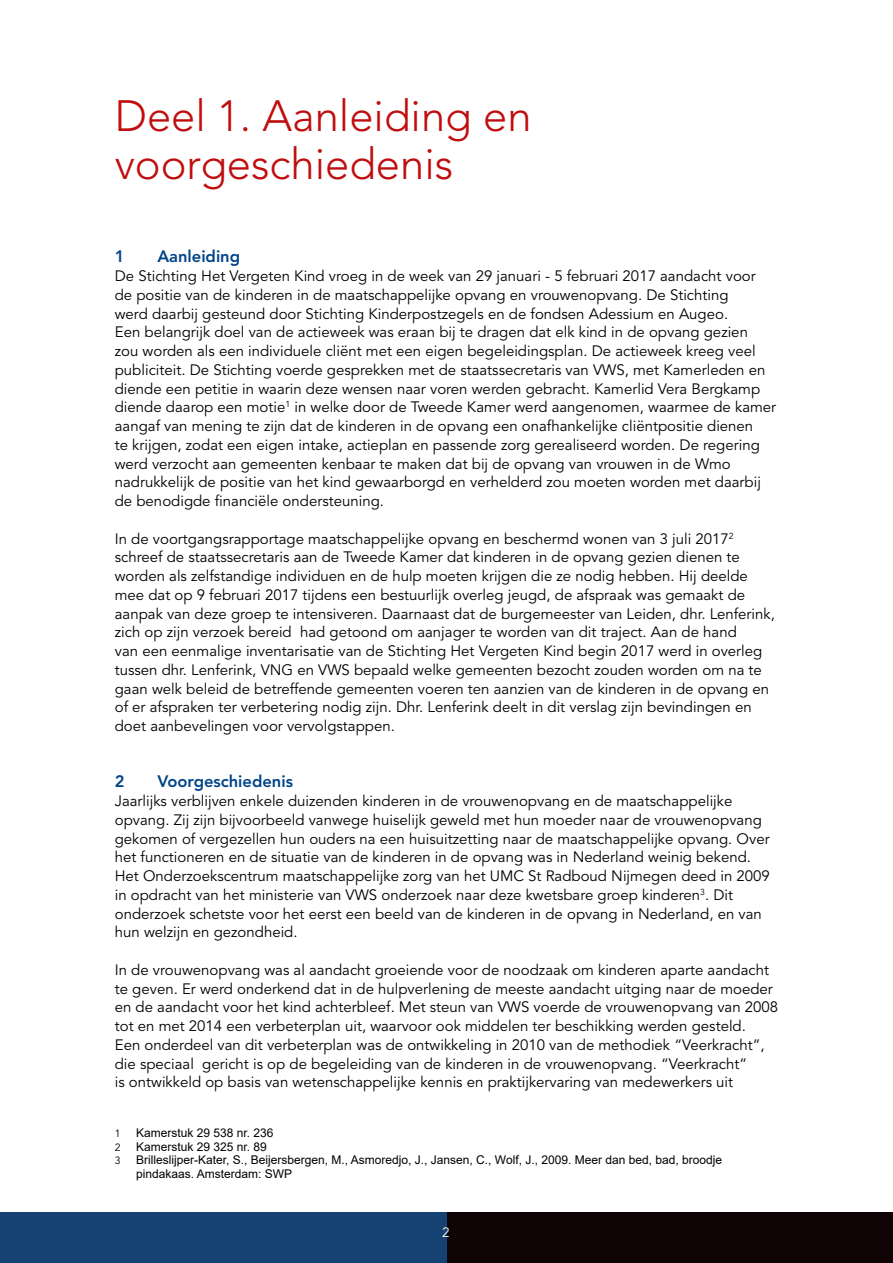
<style>
.page{position:relative;width:893px;height:1263px;background:#fff}
.page>*{position:absolute;margin:0;border:0;box-sizing:border-box;transform-origin:0 0}
.VV_kop_hoodfstuk{font:300 43.5px/48px "Avenir LT Std";color:#c00d0e}
.t1{font:800 16.5px "Avenir LT Std";color:#048}
.t2{font:15px/18.8px "Avenir LT Std";color:#000}
.t3{font:13.5px "Avenir LT Std";color:#fff}
.t4{font:12px/13.5px "Arial";color:#000}
.t5{font:10.5px "Avenir LT Std";color:#000}
</style>
<div class="page">
<div style="left:0;top:1212px;width:893px;height:51px;background:#154273"></div>
<div style="left:448px;top:1212px;width:445px;height:51px;background:#0f0306"></div>
<p class="VV_kop_hoodfstuk" style="left:115px;top:92px;width:418px">Deel 1. Aanleiding en voorgeschiedenis</p>
<p class="t1" style="left:115px;top:247px;width:11px">1</p>
<p class="t1" style="left:157px;top:247px;width:84px">Aanleiding</p>
<p class="t2" style="left:115px;top:267px;width:663px">De Stichting Het Vergeten Kind vroeg in de week van 29 januari - 5 februari 2017 aandacht voor de positie van de kinderen in de maatschappelijke opvang en vrouwenopvang. De Stichting<br>werd daarbij gesteund door Stichting Kinderpostzegels en de fondsen Adessium en Augeo.<br>Een belangrijk doel van de actieweek was eraan bij te dragen dat elk kind in de opvang gezien<br>zou worden als een individuele cliënt met een eigen begeleidingsplan. De actieweek kreeg veel publiciteit. De Stichting voerde gesprekken met de staatssecretaris van VWS, met Kamerleden en diende een petitie in waarin deze wensen naar voren werden gebracht. Kamerlid Vera Bergkamp diende daarop een motie<sup>1</sup> in welke door de Tweede Kamer werd aangenomen, waarmee de kamer aangaf van mening te zijn dat de kinderen in de opvang een onafhankelijke cliëntpositie dienen<br>te krijgen, zodat een eigen intake, actieplan en passende zorg gerealiseerd worden. De regering werd verzocht aan gemeenten kenbaar te maken dat bij de opvang van vrouwen in de Wmo nadrukkelijk de positie van het kind gewaarborgd en verhelderd zou moeten worden met daarbij de benodigde financiële ondersteuning.</p>
<p class="t2" style="left:115px;top:529px;width:662px">In de voortgangsrapportage maatschappelijke opvang en beschermd wonen van 3 juli 2017<sup>2 </sup>schreef de staatssecretaris aan de Tweede Kamer dat kinderen in de opvang gezien dienen te worden als zelfstandige individuen en de hulp moeten krijgen die ze nodig hebben. Hij deelde mee dat op 9 februari 2017 tijdens een bestuurlijk overleg jeugd, de afspraak was gemaakt de aanpak van deze groep te intensiveren. Daarnaast dat de burgemeester van Leiden, dhr. Lenferink, zich op zijn verzoek bereid had getoond om aanjager te worden van dit traject. Aan de hand<br>van een eenmalige inventarisatie van de Stichting Het Vergeten Kind begin 2017 werd in overleg tussen dhr. Lenferink, VNG en VWS bepaald welke gemeenten bezocht zouden worden om na te gaan welk beleid de betreffende gemeenten voeren ten aanzien van de kinderen in de opvang en of er afspraken ter verbetering nodig zijn. Dhr. Lenferink deelt in dit verslag zijn bevindingen en doet aanbevelingen voor vervolgstappen.</p>
<p class="t1" style="left:115px;top:772px;width:11px">2</p>
<p class="t1" style="left:157px;top:772px;width:137px">Voorgeschiedenis</p>
<p class="t2" style="left:115px;top:792px;width:657px">Jaarlijks verblijven enkele duizenden kinderen in de vrouwenopvang en de maatschappelijke opvang. Zij zijn bijvoorbeeld vanwege huiselijk geweld met hun moeder naar de vrouwenopvang gekomen of vergezellen hun ouders na een huisuitzetting naar de maatschappelijke opvang. Over het functioneren en de situatie van de kinderen in de opvang was in Nederland weinig bekend.<br>Het Onderzoekscentrum maatschappelijke zorg van het UMC St Radboud Nijmegen deed in 2009 in opdracht van het ministerie van VWS onderzoek naar deze kwetsbare groep kinderen<sup>3</sup>. Dit onderzoek schetste voor het eerst een beeld van de kinderen in de opvang in Nederland, en van hun welzijn en gezondheid.</p>
<p class="t2" style="left:115px;top:961px;width:665px">In de vrouwenopvang was al aandacht groeiende voor de noodzaak om kinderen aparte aandacht te geven. Er werd onderkend dat in de hulpverlening de meeste aandacht uitging naar de moeder en de aandacht voor het kind achterbleef. Met steun van VWS voerde de vrouwenopvang van 2008 tot en met 2014 een verbeterplan uit, waarvoor ook middelen ter beschikking werden gesteld.<br>Een onderdeel van dit verbeterplan was de ontwikkeling in 2010 van de methodiek “Veerkracht”, die speciaal gericht is op de begeleiding van de kinderen in de vrouwenopvang. “Veerkracht”<br>is ontwikkeld op basis van wetenschappelijke kennis en praktijkervaring van medewerkers uit</p>
<p class="t5" style="left:115px;top:1128px;width:7px">1</p>
<p class="t4" style="left:136px;top:1126px;width:139px">Kamerstuk 29 538 nr. 236</p>
<p class="t5" style="left:115px;top:1141px;width:7px">2</p>
<p class="t4" style="left:136px;top:1140px;width:132px">Kamerstuk 29 325 nr. 89</p>
<p class="t5" style="left:115px;top:1155px;width:7px">3</p>
<p class="t4" style="left:136px;top:1153px;width:588px">Brilleslijper-Kater, S., Beijersbergen, M., Asmoredjo, J., Jansen, C., Wolf, J., 2009. Meer dan bed, bad, broodje pindakaas. Amsterdam: SWP</p>
<p class="t3" style="left:442px;top:1225px;width:9px">2</p>
</div>
